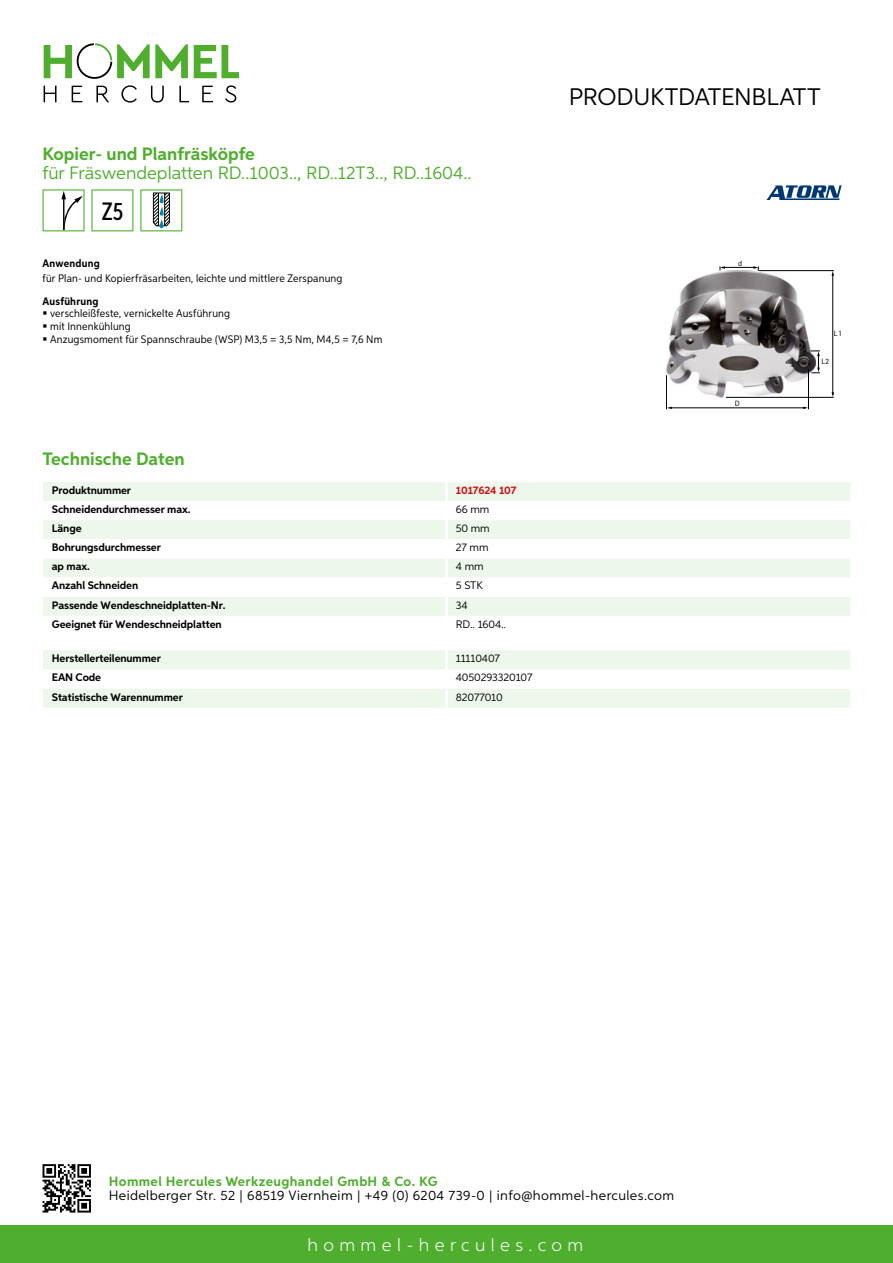
<style>
.page{position:relative;width:893px;height:1263px;background:#fff}
.page>*{position:absolute;margin:0;border:0;box-sizing:border-box;transform-origin:0 0}
.t1{font:500 25.2px "Aspira XX Nar";color:#000}
.t2{font:24px "Aspira";letter-spacing:-.01em;color:#000}
.t3{font:18px "Aspira";color:#50ae2f}
.t4{font:700 18px "Aspira";color:#50ae2f}
.t5{font:300 18px "Aspira";letter-spacing:.3em;color:#fff}
.t6{font:13.5px "Aspira";letter-spacing:.03em;color:#000}
.t7{font:700 13.5px "Aspira";letter-spacing:.03em;color:#50ae2f}
.t8{font:700 10.95px "Aspira";letter-spacing:-.01em;color:#000}
.t9{font:10.95px/12.8px "Aspira Nar";letter-spacing:.015em;color:#000}
.t10{font:10.95px "Aspira";letter-spacing:-.01em;color:#000}
.t11{font:700 10.95px "Aspira Nar";letter-spacing:.02em;color:#000}
.t12{font:700 10.95px "Aspira";letter-spacing:-.01em;color:#cd1013}
.t13{font:7.95px "Corporate S";color:#000}
</style>
<div class="page">
<div style="left:0;top:1226px;width:893px;height:37px;background:#50ae2f"></div>
<svg style="left:43px;top:1164px;width:48px;height:48px"></svg>
<svg style="left:194px;top:45px;width:45px;height:33px"></svg>
<svg style="left:44px;top:43px;width:144px;height:36px"></svg>
<svg style="left:44px;top:86px;width:13px;height:16px"></svg>
<svg style="left:72px;top:86px;width:10px;height:16px"></svg>
<svg style="left:96px;top:86px;width:13px;height:16px"></svg>
<svg style="left:121px;top:85px;width:16px;height:18px"></svg>
<svg style="left:151px;top:86px;width:13px;height:17px"></svg>
<svg style="left:179px;top:86px;width:10px;height:16px"></svg>
<svg style="left:202px;top:86px;width:11px;height:16px"></svg>
<svg style="left:225px;top:85px;width:11px;height:18px"></svg>
<div style="left:43px;top:482px;width:807px;height:19px;background:#eef7eb"></div>
<svg style="left:43px;top:520px;width:807px;height:96px;fill:#eef7eb"></svg>
<hr style="left:445px;top:482px;width:3px;height:19px;background:#fff">
<hr style="left:445px;top:520px;width:3px;height:19px;background:#fff">
<hr style="left:445px;top:539px;width:3px;height:19px;background:#fff">
<hr style="left:445px;top:558px;width:3px;height:19px;background:#fff">
<hr style="left:445px;top:577px;width:3px;height:20px;background:#fff">
<hr style="left:445px;top:597px;width:3px;height:19px;background:#fff">
<svg style="left:43px;top:650px;width:807px;height:58px"></svg>
<hr style="left:445px;top:689px;width:3px;height:19px;background:#fff">
<svg style="left:43px;top:189px;width:42px;height:42px"></svg>
<svg style="left:91px;top:189px;width:42px;height:42px"></svg>
<svg style="left:140px;top:189px;width:42px;height:42px"></svg>
<img style="left:666px;top:270px;width:149px;height:127px">
<hr style="left:722px;top:267px;width:34px;height:1px;background:#000">
<hr style="left:832px;top:275px;width:1px;height:120px;background:#000">
<hr style="left:759px;top:270px;width:75px;height:1px;background:#000">
<hr style="left:726px;top:397px;width:108px;height:1px;background:#000">
<svg style="left:811px;top:351px;width:9px;height:23px"></svg>
<hr style="left:671px;top:408px;width:133px;height:1px;background:#000">
<hr style="left:666px;top:375px;width:1px;height:34px;background:#000">
<hr style="left:808px;top:369px;width:1px;height:40px;background:#000">
<svg style="left:720px;top:266px;width:5px;height:5px"></svg>
<svg style="left:753px;top:266px;width:6px;height:5px"></svg>
<svg style="left:831px;top:392px;width:3px;height:5px"></svg>
<svg style="left:831px;top:271px;width:3px;height:5px"></svg>
<svg style="left:766px;top:185px;width:76px;height:15px"></svg>
<h3 class="t4" style="left:43px;top:142px;width:214px">Kopier- und Planfräsköpfe</h3>
<h3 class="t3" style="left:43px;top:162px;width:431px">für Fräswendeplatten RD..1003.., RD..12T3.., RD..1604..</h3>
<h1 class="t1" style="left:102px;top:196px;width:23px">Z5</h1>
<p class="t11" style="left:43px;top:257px;width:59px">Anwendung</p>
<p class="t9" style="left:43px;top:272px;width:301px">für Plan- und Kopierfräsarbeiten, leichte und mittlere Zerspanung</p>
<p class="t11" style="left:43px;top:294px;width:58px">Ausführung</p>
<p class="t9" style="left:50px;top:307px;width:334px">verschleißfeste, vernickelte Ausführung<br>mit Innenkühlung<br>Anzugsmoment für Spannschraube (WSP) M3,5 = 3,5 Nm, M4,5 = 7,6 Nm</p>
<h3 class="t4" style="left:43px;top:448px;width:144px">Technische Daten</h3>
<p class="t8" style="left:52px;top:483px;width:81px">Produktnummer</p>
<p class="t12" style="left:456px;top:483px;width:62px">1017624 107</p>
<p class="t8" style="left:52px;top:502px;width:140px">Schneidendurchmesser max.</p>
<p class="t10" style="left:456px;top:502px;width:35px">66 mm</p>
<p class="t8" style="left:52px;top:521px;width:31px">Länge</p>
<p class="t10" style="left:456px;top:522px;width:35px">50 mm</p>
<p class="t8" style="left:52px;top:541px;width:111px">Bohrungsdurchmesser</p>
<p class="t10" style="left:456px;top:541px;width:34px">27 mm</p>
<p class="t8" style="left:52px;top:560px;width:40px">ap max.</p>
<p class="t10" style="left:456px;top:560px;width:29px">4 mm</p>
<p class="t8" style="left:52px;top:579px;width:88px">Anzahl Schneiden</p>
<p class="t10" style="left:456px;top:579px;width:22px">5 STK</p>
<p class="t8" style="left:52px;top:598px;width:175px">Passende Wendeschneidplatten-Nr.</p>
<p class="t10" style="left:456px;top:598px;width:13px">34</p>
<p class="t8" style="left:52px;top:617px;width:171px">Geeignet für Wendeschneidplatten</p>
<p class="t10" style="left:456px;top:617px;width:52px">RD.. 1604..</p>
<p class="t8" style="left:52px;top:652px;width:111px">Herstellerteilenummer</p>
<p class="t10" style="left:456px;top:652px;width:46px">11110407</p>
<p class="t8" style="left:52px;top:671px;width:51px">EAN Code</p>
<p class="t10" style="left:456px;top:671px;width:78px">4050293320107</p>
<p class="t8" style="left:52px;top:690px;width:132px">Statistische Warennummer</p>
<p class="t10" style="left:456px;top:690px;width:49px">82077010</p>
<h2 class="t2" style="left:569px;top:82px;width:253px">Produktdatenblatt</h2>
<p class="t13" style="left:738px;top:259px;width:6px">d</p>
<p class="t13" style="left:735px;top:399px;width:6px">D</p>
<p class="t13" style="left:834px;top:329px;width:10px">L1</p>
<p class="t13" style="left:821px;top:357px;width:10px">L2</p>
<p class="t7" style="left:109px;top:1172px;width:330px">Hommel Hercules Werkzeughandel GmbH &amp; Co. KG</p>
<p class="t6" style="left:109px;top:1187px;width:567px">Heidelberger Str. 52 | 68519 Viernheim | +49 (0) 6204 739-0 | info@hommel-hercules.com</p>
<h3 class="t5" style="left:307px;top:1234px;width:277px">hommel-hercules.com</h3>
</div>
